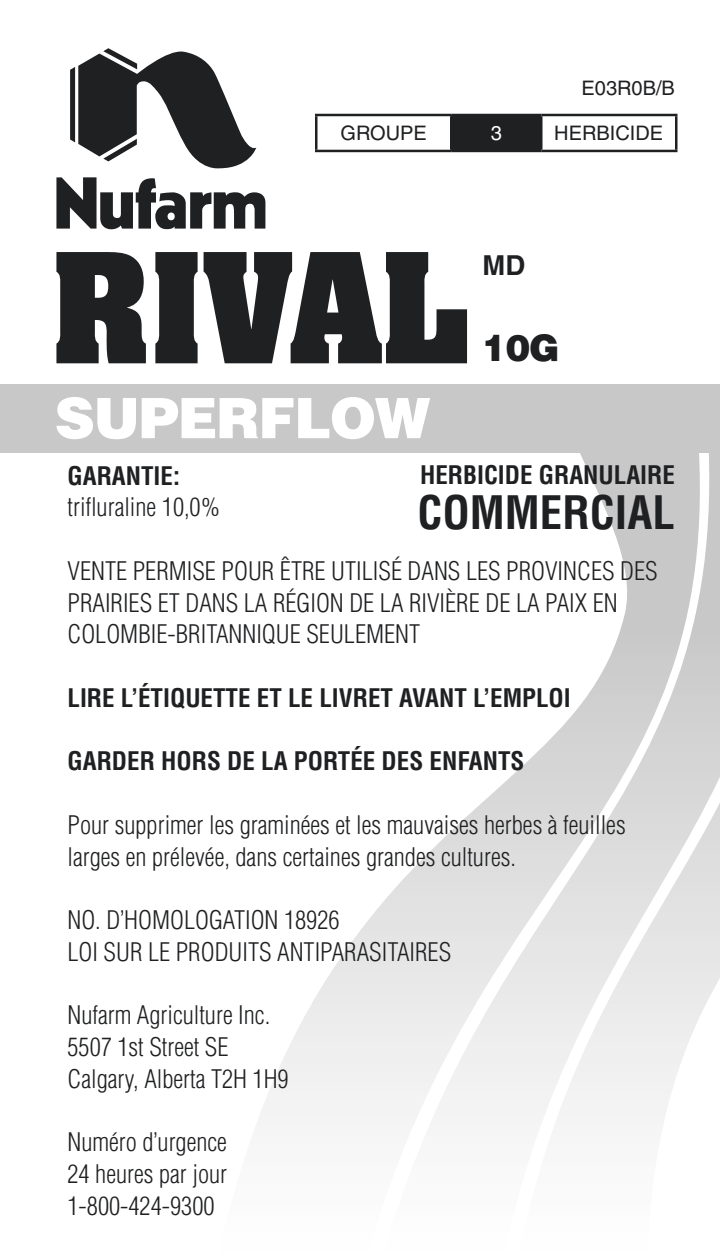
<style>
.page{position:relative;width:720px;height:1260px;background:#fff}
.page>*{position:absolute;margin:0;border:0;box-sizing:border-box;transform-origin:0 0}
.t1{font:700 condensed 45px "Helvetica";color:#1f2022}
.t2{font:900 36.5px "Helvetica";color:#1f2022}
.t3{font:700 27.5px "Helvetica";color:#1f2022}
.t4{font:300 condensed 25px/31.8px "Helvetica";color:#1f2022}
.t5{font:700 condensed 25px "Helvetica";color:#1f2022}
.t6{font:20px "Helvetica";color:#1f2022}
.t7{font:20px "Helvetica";color:#fff}
</style>
<div class="page">
<svg style="left:56px;top:177px;width:209px;height:52px"></svg>
<svg style="left:70px;top:48px;width:186px;height:121px"></svg>
<svg style="left:214px;top:452px;width:506px;height:673px"></svg>
<div style="left:0;top:384px;width:720px;height:68px;background:#c8c8c8"></div>
<svg style="left:56px;top:397px;width:80px;height:42px"></svg>
<svg style="left:142px;top:397px;width:288px;height:42px"></svg>
<svg style="left:56px;top:252px;width:90px;height:111px;background:#414244"></svg>
<svg style="left:155px;top:252px;width:43px;height:111px;background:#3b3b3d"></svg>
<svg style="left:204px;top:252px;width:263px;height:111px"></svg>
<svg style="left:318px;top:116px;width:357px;height:34px"></svg>
<div style="left:451px;top:115px;width:90px;height:36px;background:#1f2022"></div>
<hr style="left:315px;top:114px;width:136px;height:2px;background:#1f2022">
<hr style="left:315px;top:116px;width:3px;height:34px;background:#1f2022">
<hr style="left:451px;top:114px;width:90px;height:2px;background:#1f2022">
<hr style="left:450px;top:116px;width:2px;height:34px;background:#1f2022">
<hr style="left:541px;top:114px;width:137px;height:2px;background:#1f2022">
<hr style="left:540px;top:116px;width:2px;height:34px;background:#1f2022">
<hr style="left:675px;top:116px;width:3px;height:34px;background:#1f2022">
<hr style="left:315px;top:150px;width:136px;height:2px;background:#1f2022">
<hr style="left:451px;top:150px;width:90px;height:2px;background:#1f2022">
<hr style="left:541px;top:150px;width:137px;height:2px;background:#1f2022">
<p class="t6" style="left:582px;top:77px;width:95px">E03R0B/B</p>
<p class="t6" style="left:341px;top:122px;width:88px">GROUPE</p>
<p class="t7" style="left:491px;top:122px;width:13px">3</p>
<p class="t6" style="left:554px;top:122px;width:110px">HERBICIDE</p>
<p class="t3" style="left:482px;top:249px;width:44px">MD</p>
<h2 class="t2" style="left:482px;top:324px;width:79px">10G</h2>
<p class="t5" style="left:420px;top:459px;width:256px">HERBICIDE GRANULAIRE</p>
<h1 class="t1" style="left:417px;top:484px;width:259px">COMMERCIAL</h1>
<p class="t5" style="left:68px;top:460px;width:114px">GARANTIE:</p>
<p class="t4" style="left:68px;top:491px;width:154px">trifluraline 10,0%</p>
<p class="t4" style="left:68px;top:555px;width:592px">VENTE PERMISE POUR ÊTRE UTILISÉ DANS LES PROVINCES DES<br>PRAIRIES ET DANS LA RÉGION DE LA RIVIÈRE DE LA PAIX EN<br>COLOMBIE-BRITANNIQUE SEULEMENT</p>
<p class="t5" style="left:68px;top:682px;width:505px">LIRE L’ÉTIQUETTE ET LE LIVRET AVANT L’EMPLOI</p>
<p class="t5" style="left:68px;top:746px;width:458px">GARDER HORS DE LA PORTÉE DES ENFANTS</p>
<p class="t4" style="left:68px;top:809px;width:560px">Pour supprimer les graminées et les mauvaises herbes à feuilles larges en prélevée, dans certaines grandes cultures.</p>
<p class="t4" style="left:68px;top:904px;width:385px">NO. D’HOMOLOGATION 18926<br>LOI SUR LE PRODUITS ANTIPARASITAIRES</p>
<p class="t4" style="left:68px;top:999px;width:223px">Nufarm Agriculture Inc.<br>5507 1st Street SE<br>Calgary, Alberta T2H 1H9</p>
<p class="t4" style="left:68px;top:1126px;width:161px;text-align:justify">Numéro d’urgence 24 heures par jour 1-800-424-9300</p>
</div>
